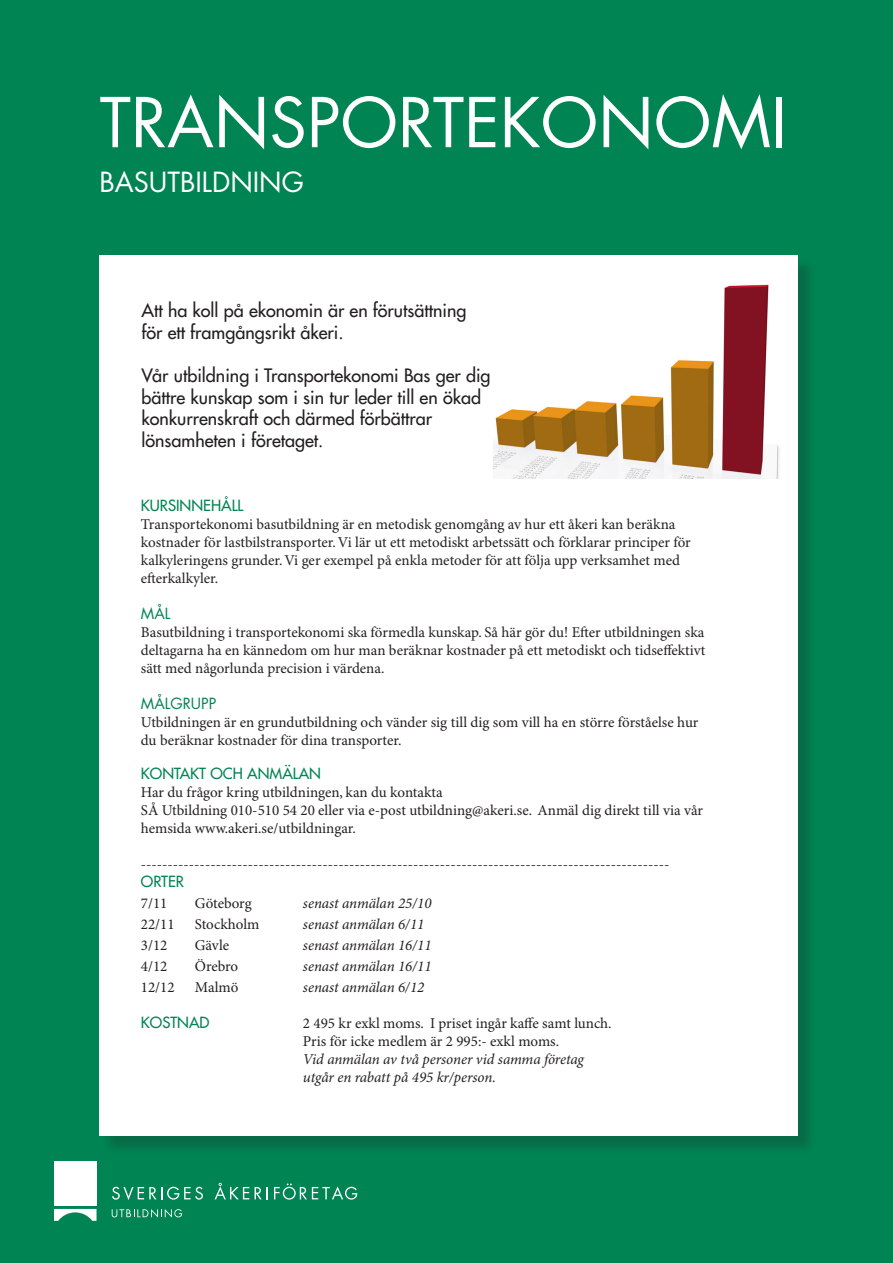
<style>
.page{position:relative;width:893px;height:1263px;background:#008454}
.page>*{position:absolute;margin:0;border:0;box-sizing:border-box;transform-origin:0 0}
.t1{font:66.75px "Futura Std";color:#fff}
.t2{font:27px "Futura Std";color:#fff}
.t3{font:500 18px/21.6px "Futura Std";color:#231f20}
.t4{font:15px/18px "Minion Pro";color:#231f20}
.t5{font:italic 15px "Minion Pro";letter-spacing:-.005em;color:#231f20}
.t6{font:500 15px "Futura Std";color:#008454}
.t7{font:15px "Futura Std";color:#008454}
.s1{font-style:italic}
</style>
<div class="page">
<div style="left:102px;top:258px;width:714px;height:897px;background:#231f20;opacity:.25"></div>
<div style="left:100px;top:255px;width:698px;height:881px;background:#fff"></div>
<img style="left:493px;top:284px;width:286px;height:194px">
<div style="left:54px;top:1161px;width:43px;height:44px;background:#fff"></div>
<svg style="left:54px;top:1209px;width:43px;height:12px"></svg>
<svg style="left:112px;top:1187px;width:91px;height:13px"></svg>
<svg style="left:215px;top:1183px;width:34px;height:16px"></svg>
<svg style="left:255px;top:1187px;width:13px;height:12px"></svg>
<svg style="left:274px;top:1183px;width:83px;height:16px"></svg>
<svg style="left:112px;top:1209px;width:70px;height:8px"></svg>
<p class="t1" style="left:100px;top:80px;width:689px">TRANSPORTEKONOMI</p>
<p class="t2" style="left:100px;top:165px;width:206px">BASUTBILDNING</p>
<p class="t3" style="left:141px;top:300px;width:326px">Att ha koll på ekonomin är en förutsättning för ett framgångsrikt åkeri.</p>
<p class="t3" style="left:141px;top:365px;width:351px">Vår utbildning i Transportekonomi Bas ger dig bättre kunskap som i sin tur leder till en ökad konkurrenskraft och därmed förbättrar</p>
<p class="t3" style="left:141px;top:429px;width:183px">lönsamheten i företaget.</p>
<p class="t6" style="left:141px;top:496px;width:104px">KURSINNEHÅLL</p>
<p class="t4" style="left:141px;top:515px;width:551px">Transportekonomi basutbildning är en metodisk genomgång av hur ett åkeri kan beräkna kostnader för lastbilstransporter. Vi lär ut ett metodiskt arbetssätt och förklarar principer för kalkyleringens grunder. Vi ger exempel på enkla metoder för att följa upp verksamhet med efterkalkyler.</p>
<p class="t7" style="left:141px;top:603px;width:31px">MÅL</p>
<p class="t4" style="left:141px;top:623px;width:566px;text-align:justify">Basutbildning i transportekonomi ska förmedla kunskap. Så här gör du! Efter utbildningen ska deltagarna ha en kännedom om hur man beräknar kostnader på ett metodiskt och tidseffektivt sätt med någorlunda precision i värdena.</p>
<p class="t7" style="left:141px;top:693px;width:77px">MÅLGRUPP</p>
<p class="t4" style="left:141px;top:713px;width:559px">Utbildningen är en grundutbildning och vänder sig till dig som vill ha en större förståelse hur du beräknar kostnader för dina transporter.</p>
<p class="t6" style="left:141px;top:764px;width:182px">KONTAKT OCH ANMÄLAN</p>
<p class="t4" style="left:141px;top:784px;width:303px">Har du frågor kring utbildningen, kan du kontakta</p>
<p class="t4" style="left:141px;top:802px;width:564px">SÅ Utbildning 010-510 54 20 eller via e-post utbildning@akeri.se. Anmäl dig direkt till via vår hemsida www.akeri.se/utbildningar.</p>
<p class="t4" style="left:141px;top:856px;width:530px">---------------------------------------------------------------------------------------------------</p>
<p class="t6" style="left:141px;top:872px;width:45px">ORTER</p>
<p class="t4" style="left:141px;top:895px;width:28px">7/11</p>
<p class="t4" style="left:195px;top:895px;width:58px">Göteborg</p>
<p class="t5" style="left:303px;top:894px;width:130px">senast anmälan 25/10</p>
<p class="t4" style="left:141px;top:916px;width:35px">22/11</p>
<p class="t4" style="left:195px;top:916px;width:66px">Stockholm</p>
<p class="t5" style="left:303px;top:915px;width:123px">senast anmälan 6/11</p>
<p class="t4" style="left:141px;top:937px;width:28px">3/12</p>
<p class="t4" style="left:195px;top:937px;width:36px">Gävle</p>
<p class="t5" style="left:303px;top:936px;width:130px">senast anmälan 16/11</p>
<p class="t4" style="left:141px;top:958px;width:28px">4/12</p>
<p class="t4" style="left:195px;top:958px;width:45px">Örebro</p>
<p class="t5" style="left:303px;top:957px;width:130px">senast anmälan 16/11</p>
<p class="t4" style="left:141px;top:979px;width:35px">12/12</p>
<p class="t4" style="left:195px;top:979px;width:45px">Malmö</p>
<p class="t5" style="left:303px;top:978px;width:123px">senast anmälan 6/12</p>
<p class="t6" style="left:141px;top:1013px;width:70px">KOSTNAD</p>
<p class="t4" style="left:303px;top:1015px;width:310px">2 495 kr exkl moms. I priset ingår kaffe samt lunch.<br>Pris för icke medlem är 2 995:- exkl moms.<br><span class="s1">Vid anmälan av två personer vid samma företag</span></p>
<p class="t5" style="left:303px;top:1068px;width:195px">utgår en rabatt på 495 kr/person.</p>
</div>
